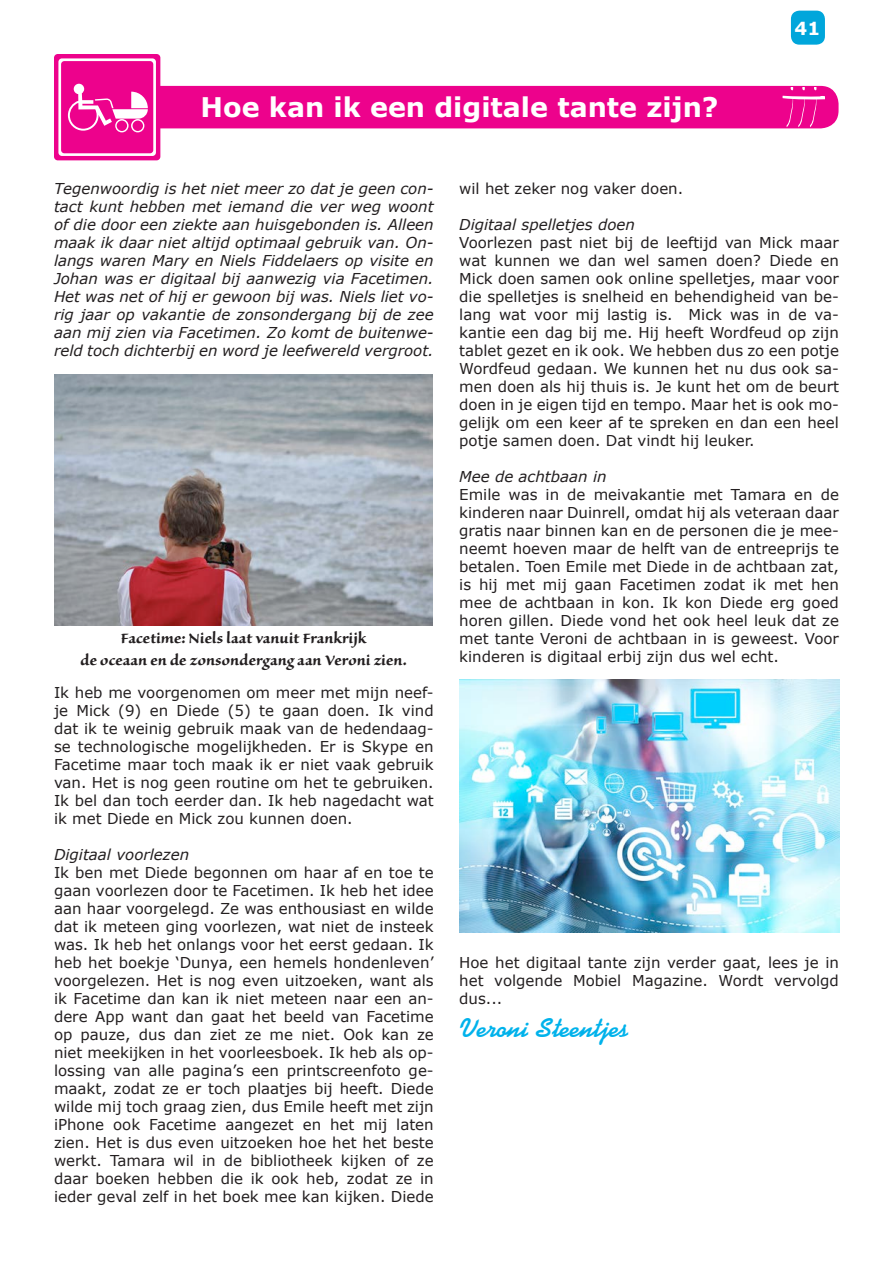
<style>
.page{position:relative;width:893px;height:1263px;background:#fff}
.page>*{position:absolute;margin:0;border:0;box-sizing:border-box;transform-origin:0 0}
.t1{font:700 27px "Verdana";color:#fff}
.t2{font:700 27px "Kaufmann BT";color:#00b2eb}
.t3{font:700 18px/21.6px "Sanvito Pro";color:#231f20;text-align:center}
.t4{font:700 18px "Verdana";color:#fff}
.t5{font:15px/18px "Verdana";color:#231f20;text-align:justify}
.t6{font:italic 15px/18px "Verdana";color:#231f20;text-align:justify}
</style>
<div class="page">
<div style="left:791px;top:11px;width:34px;height:34px;background:#00a6db;border-radius:9px"></div>
<div style="left:73px;top:86px;width:765px;height:42px;background:#ed028c;border-radius:18px"></div>
<div style="left:54px;top:54px;width:106px;height:106px;background:#ed028c;border-radius:4px"></div>
<div style="left:58px;top:58px;width:98px;height:98px;background:linear-gradient(to right,#fffdfe,#fffdfe);border-radius:3px"></div>
<div style="left:61px;top:61px;width:92px;height:92px;background:#ed028c;border-radius:3px"></div>
<svg style="left:68px;top:84px;width:80px;height:48px"></svg>
<svg style="left:782px;top:87px;width:43px;height:40px"></svg>
<img style="left:54px;top:374px;width:378px;height:251px">
<img style="left:459px;top:679px;width:380px;height:254px">
<h1 class="t1" style="left:201px;top:89px;width:519px">Hoe kan ik een digitale tante zijn?</h1>
<p class="t4" style="left:795px;top:15px;width:27px">41</p>
<p class="t6" style="left:54px;top:180px;width:381px">Tegenwoordig is het niet meer zo dat je geen con&shy;tact kunt hebben met iemand die ver weg woont of die door een ziekte aan huisgebonden is. Alleen maak ik daar niet altijd optimaal gebruik van. On&shy;langs waren Mary en Niels Fiddelaers op visite en Johan was er digitaal bij aanwezig via Facetimen.<br>Het was net of hij er gewoon bij was. Niels liet vo&shy;rig jaar op vakantie de zonsondergang bij de zee aan mij zien via Facetimen. Zo komt de buitenwe&shy;reld toch dichterbij en word je leefwereld vergroot.</p>
<p class="t3" style="left:81px;top:627px;width:327px">Facetime: Niels laat vanuit Frankrijk<br>de oceaan en de zonsondergang aan Veroni zien.</p>
<p class="t5" style="left:54px;top:684px;width:381px">Ik heb me voorgenomen om meer met mijn neef&shy;je Mick (9) en Diede (5) te gaan doen. Ik vind dat ik te weinig gebruik maak van de hedendaag&shy;se technologische mogelijkheden. Er is Skype en Facetime maar toch maak ik er niet vaak gebruik van. Het is nog geen routine om het te gebruiken.<br>Ik bel dan toch eerder dan. Ik heb nagedacht wat ik met Diede en Mick zou kunnen doen.</p>
<p class="t6" style="left:54px;top:846px;width:137px">Digitaal voorlezen</p>
<p class="t5" style="left:54px;top:864px;width:381px">Ik ben met Diede begonnen om haar af en toe te gaan voorlezen door te Facetimen. Ik heb het idee aan haar voorgelegd. Ze was enthousiast en wilde dat ik meteen ging voorlezen, wat niet de insteek was. Ik heb het onlangs voor het eerst gedaan. Ik heb het boekje ‘Dunya, een hemels hondenleven’ voorgelezen. Het is nog even uitzoeken, want als ik Facetime dan kan ik niet meteen naar een an&shy;dere App want dan gaat het beeld van Facetime op pauze, dus dan ziet ze me niet. Ook kan ze niet meekijken in het voorleesboek. Ik heb als op&shy;lossing van alle pagina’s een printscreenfoto ge&shy;maakt, zodat ze er toch plaatjes bij heeft. Diede wilde mij toch graag zien, dus Emile heeft met zijn iPhone ook Facetime aangezet en het mij laten zien. Het is dus even uitzoeken hoe het het beste werkt. Tamara wil in de bibliotheek kijken of ze daar boeken hebben die ik ook heb, zodat ze in ieder geval zelf in het boek mee kan kijken. Diede</p>
<p class="t5" style="left:459px;top:180px;width:225px">wil het zeker nog vaker doen.</p>
<p class="t6" style="left:459px;top:216px;width:177px">Digitaal spelletjes doen</p>
<p class="t5" style="left:459px;top:234px;width:381px">Voorlezen past niet bij de leeftijd van Mick maar wat kunnen we dan wel samen doen? Diede en Mick doen samen ook online spelletjes, maar voor die spelletjes is snelheid en behendigheid van be&shy;lang wat voor mij lastig is. Mick was in de va&shy;kantie een dag bij me. Hij heeft Wordfeud op zijn tablet gezet en ik ook. We hebben dus zo een potje Wordfeud gedaan. We kunnen het nu dus ook sa&shy;men doen als hij thuis is. Je kunt het om de beurt doen in je eigen tijd en tempo. Maar het is ook mo&shy;gelijk om een keer af te spreken en dan een heel potje samen doen. Dat vindt hij leuker.</p>
<p class="t6" style="left:459px;top:468px;width:149px">Mee de achtbaan in</p>
<p class="t5" style="left:459px;top:486px;width:381px">Emile was in de meivakantie met Tamara en de kinderen naar Duinrell, omdat hij als veteraan daar gratis naar binnen kan en de personen die je mee&shy;neemt hoeven maar de helft van de entreeprijs te betalen. Toen Emile met Diede in de achtbaan zat, is hij met mij gaan Facetimen zodat ik met hen mee de achtbaan in kon. Ik kon Diede erg goed horen gillen. Diede vond het ook heel leuk dat ze met tante Veroni de achtbaan in is geweest. Voor kinderen is digitaal erbij zijn dus wel echt.</p>
<p class="t5" style="left:459px;top:954px;width:381px">Hoe het digitaal tante zijn verder gaat, lees je in het volgende Mobiel Magazine. Wordt vervolgd dus...</p>
<h1 class="t2" style="left:459px;top:1012px;width:171px">Veroni Steentjes</h1>
</div>
